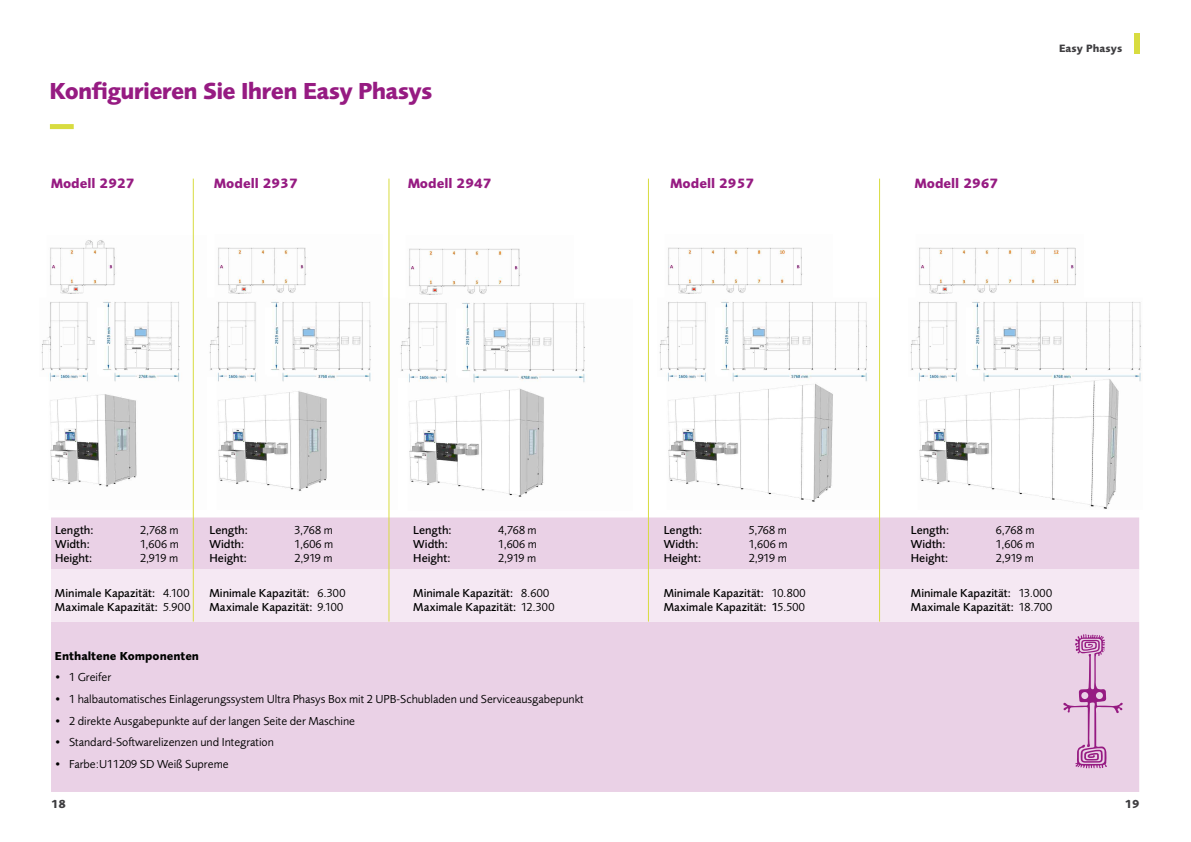
<style>
.page{position:relative;width:1191px;height:842px;background:#fff}
.page>*{position:absolute;margin:0;border:0;box-sizing:border-box;transform-origin:0 0}
.t1{font:700 24px "Foundry Sans OT2";letter-spacing:-.03em;color:#961b82}
.t2{font:700 14px "Foundry Sans OT2";color:#961b82}
.t3{font:500 12px/14px "Foundry Sans OT2";letter-spacing:.005em;color:#000}
.t4{font:12px "Foundry Sans OT2";color:#000}
.t5{font:700 12px "Foundry Sans OT2";color:#000200}
.t6{font:700 12px "Foundry Sans OT2";color:#3e3d40}
.t7{font:700 11px "Foundry Sans OT2";letter-spacing:.01em;color:#3e3d40}
.s1{font-weight:400}
</style>
<div class="page">
<div style="left:1134px;top:33px;width:5px;height:21px;background:#d8dc40"></div>
<div style="left:50px;top:124px;width:24px;height:5px;background:#d8dc40"></div>
<div style="left:51px;top:517px;width:1088px;height:275px;background:#ead1e6"></div>
<div style="left:51px;top:569px;width:1088px;height:53px;background:#f5e8f3"></div>
<img style="left:41px;top:235px;width:152px;height:275px">
<img style="left:209px;top:235px;width:181px;height:275px">
<img style="left:400px;top:248px;width:185px;height:249px">
<img style="left:659px;top:247px;width:208px;height:255px">
<img style="left:910px;top:247px;width:231px;height:262px">
<hr style="left:193px;top:179px;width:1px;height:442px;background:#d8dc40">
<hr style="left:388px;top:179px;width:1px;height:442px;background:#d8dc40">
<hr style="left:648px;top:179px;width:1px;height:442px;background:#d8dc40">
<hr style="left:879px;top:179px;width:1px;height:442px;background:#d8dc40">
<svg style="left:1063px;top:634px;width:59px;height:134px;background:#dcb3d5"></svg>
<h1 class="t1" style="left:50px;top:73px;width:384px">Konfigurieren Sie Ihren Easy Phasys</h1>
<p class="t2" style="left:51px;top:173px;width:85px">Modell 2927</p>
<p class="t2" style="left:214px;top:173px;width:85px">Modell 2937</p>
<p class="t2" style="left:408px;top:173px;width:85px">Modell 2947</p>
<p class="t2" style="left:670px;top:173px;width:85px">Modell 2957</p>
<p class="t2" style="left:915px;top:173px;width:85px">Modell 2967</p>
<p class="t7" style="left:1059px;top:40px;width:65px">Easy Phasys</p>
<p class="t3" style="left:55px;top:522px;width:40px">Length:</p>
<p class="t4" style="left:140px;top:522px;width:40px">2,768 m</p>
<p class="t3" style="left:55px;top:536px;width:36px">Width:</p>
<p class="t4" style="left:140px;top:536px;width:40px">1,606 m</p>
<p class="t3" style="left:55px;top:550px;width:39px">Height:</p>
<p class="t4" style="left:140px;top:550px;width:40px">2,919 m</p>
<p class="t3" style="left:209px;top:522px;width:40px">Length:</p>
<p class="t4" style="left:294px;top:522px;width:40px">3,768 m</p>
<p class="t3" style="left:209px;top:536px;width:36px">Width:</p>
<p class="t4" style="left:294px;top:536px;width:40px">1,606 m</p>
<p class="t3" style="left:209px;top:550px;width:39px">Height:</p>
<p class="t4" style="left:294px;top:550px;width:40px">2,919 m</p>
<p class="t3" style="left:413px;top:522px;width:40px">Length:</p>
<p class="t4" style="left:498px;top:522px;width:40px">4,768 m</p>
<p class="t3" style="left:413px;top:536px;width:36px">Width:</p>
<p class="t4" style="left:498px;top:536px;width:40px">1,606 m</p>
<p class="t3" style="left:413px;top:550px;width:39px">Height:</p>
<p class="t4" style="left:498px;top:550px;width:40px">2,919 m</p>
<p class="t3" style="left:663px;top:522px;width:40px">Length:</p>
<p class="t4" style="left:749px;top:522px;width:40px">5,768 m</p>
<p class="t3" style="left:663px;top:536px;width:36px">Width:</p>
<p class="t4" style="left:749px;top:536px;width:40px">1,606 m</p>
<p class="t3" style="left:663px;top:550px;width:39px">Height:</p>
<p class="t4" style="left:749px;top:550px;width:40px">2,919 m</p>
<p class="t3" style="left:911px;top:522px;width:40px">Length:</p>
<p class="t4" style="left:996px;top:522px;width:40px">6,768 m</p>
<p class="t3" style="left:911px;top:536px;width:36px">Width:</p>
<p class="t4" style="left:996px;top:536px;width:40px">1,606 m</p>
<p class="t3" style="left:911px;top:550px;width:39px">Height:</p>
<p class="t4" style="left:996px;top:550px;width:40px">2,919 m</p>
<p class="t3" style="left:55px;top:585px;width:137px">Minimale Kapazität: <span class="s1">4.100<br></span>Maximale Kapazität: <span class="s1">5.900</span></p>
<p class="t3" style="left:209px;top:585px;width:137px">Minimale Kapazität: <span class="s1">6.300<br></span>Maximale Kapazität: <span class="s1">9.100</span></p>
<p class="t3" style="left:413px;top:585px;width:143px">Minimale Kapazität: <span class="s1">8.600<br></span>Maximale Kapazität: <span class="s1">12.300</span></p>
<p class="t3" style="left:663px;top:585px;width:143px">Minimale Kapazität: <span class="s1">10.800<br></span>Maximale Kapazität: 1<span class="s1">5.500</span></p>
<p class="t3" style="left:911px;top:585px;width:143px">Minimale Kapazität: <span class="s1">13.000<br></span>Maximale Kapazität: <span class="s1">18.700</span></p>
<p class="t5" style="left:55px;top:646px;width:146px">Enthaltene Komponenten</p>
<p class="t4" style="left:55px;top:669px;width:58px">• 1 Greifer</p>
<p class="t4" style="left:55px;top:690px;width:530px">• 1 halbautomatisches Einlagerungssystem Ultra Phasys Box mit 2 UPB-Schubladen und Serviceausgabepunkt</p>
<p class="t4" style="left:55px;top:712px;width:301px">• 2 direkte Ausgabepunkte auf der langen Seite der Maschine</p>
<p class="t4" style="left:55px;top:734px;width:220px">• Standard-Softwarelizenzen und Integration</p>
<p class="t4" style="left:55px;top:755px;width:175px">• Farbe:U11209 SD Weiß Supreme</p>
<p class="t6" style="left:51px;top:794px;width:16px">18</p>
<p class="t6" style="left:1124px;top:794px;width:16px">19</p>
</div>
